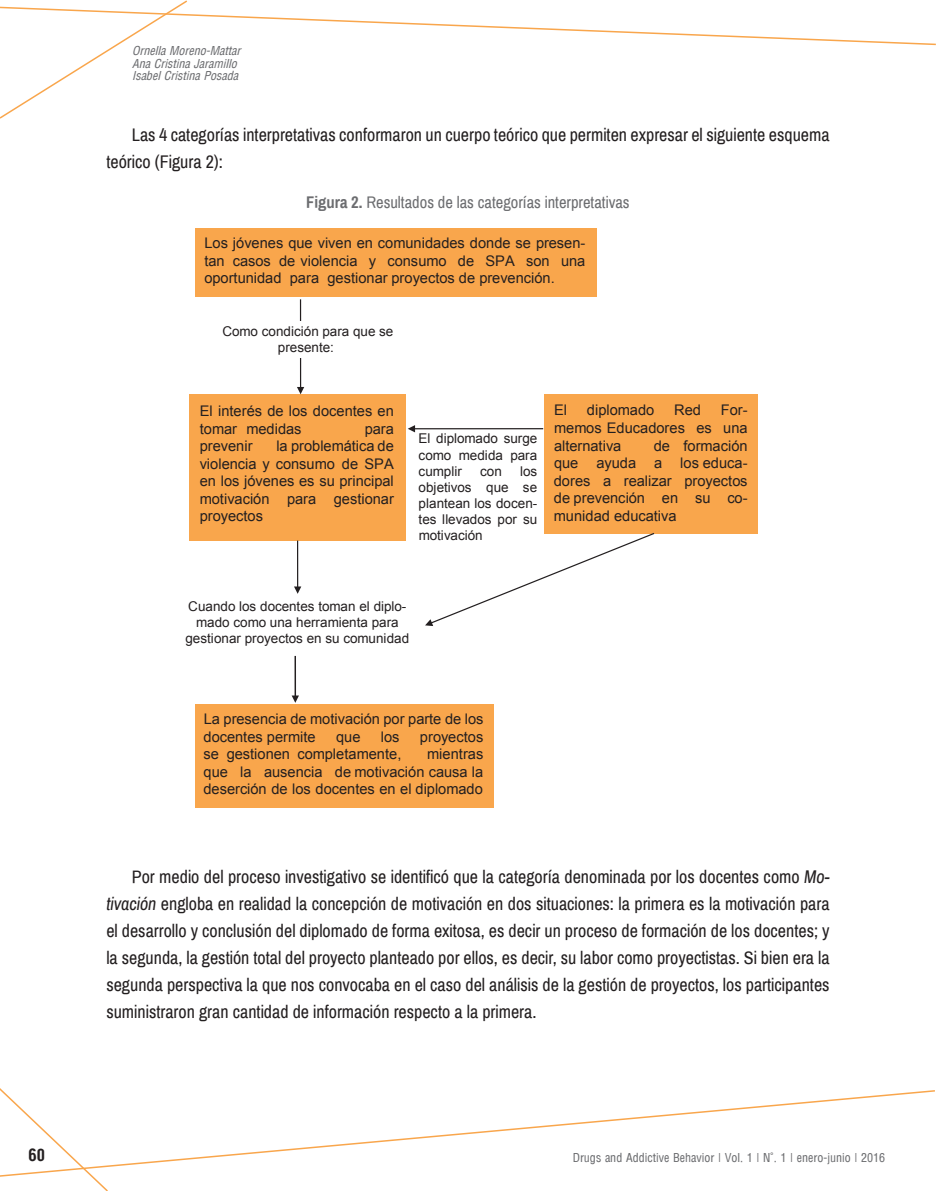
<style>
.page{position:relative;width:936px;height:1191px;background:#fff}
.page>*{position:absolute;margin:0;border:0;box-sizing:border-box;transform-origin:0 0}
.t1{font:18px/27px "Archivo Narrow";color:#231f20}
.t2{font:16.5px "Archivo Narrow";color:#6c6d70}
.t3{font:700 condensed 16.5px "Arena";color:#231f20}
.t4{font:14.7px/17.5px "Arial";color:#231f20;text-align:justify}
.t5{font:13.5px/16.2px "Arial";color:#231f20;text-align:center}
.t6{font:italic condensed 12px/12.8px "Arena";color:#6c6d70}
.t7{font:12px "Arena Condensed";color:#6c6d70}
.s1{font-weight:700}
.s2{font-style:italic}
</style>
<div class="page">
<svg style="left:109px;top:1090px;width:826px;height:77px"></svg>
<svg style="left:0;top:1088px;width:109px;height:103px"></svg>
<svg style="left:0;top:0;width:935px;height:119px"></svg>
<div style="left:195px;top:228px;width:401px;height:68px;background:#f9a64c"></div>
<div style="left:195px;top:704px;width:298px;height:103px;background:#f9a64c"></div>
<div style="left:544px;top:394px;width:214px;height:139px;background:#f9a64c"></div>
<div style="left:189px;top:394px;width:217px;height:146px;background:#f9a64c"></div>
<hr style="left:300px;top:299px;width:1px;height:91px;background:#231f20">
<svg style="left:297px;top:387px;width:7px;height:7px"></svg>
<hr style="left:297px;top:540px;width:1px;height:48px;background:#231f20">
<svg style="left:294px;top:586px;width:7px;height:8px"></svg>
<svg style="left:425px;top:533px;width:230px;height:93px"></svg>
<div style="left:210px;top:321px;width:197px;height:37px;background:#fff"></div>
<hr style="left:414px;top:428px;width:129px;height:1px;background:#231f20">
<svg style="left:408px;top:425px;width:7px;height:7px"></svg>
<hr style="left:294px;top:656px;width:2px;height:40px;background:#231f20">
<svg style="left:291px;top:695px;width:8px;height:8px"></svg>
<p class="t3" style="left:28px;top:1145px;width:18px">60</p>
<p class="t6" style="left:132px;top:44px;width:110px">Ornella Moreno-Mattar<br>Ana Cristina Jaramillo<br>Isabel Cristina Posada</p>
<p class="t1" style="left:106px;top:121px;width:724px;text-indent:26px">Las 4 categorías interpretativas conformaron un cuerpo teórico que permiten expresar el siguiente esquema teórico (Figura 2):</p>
<p class="t2" style="left:306px;top:192px;width:325px"><span class="s1">Figura 2.</span> Resultados de las categorías interpretativas</p>
<p class="t4" style="left:204px;top:234px;width:382px">Los jóvenes que viven en comunidades donde se presen&shy;tan casos de violencia y consumo de SPA son una oportunidad para gestionar proyectos de prevención.</p>
<p class="t5" style="left:222px;top:323px;width:172px">Como condición para que se presente:</p>
<p class="t4" style="left:200px;top:402px;width:195px">El interés de los docentes en tomar medidas</p>
<p class="t4" style="left:364px;top:419px;width:31px">para</p>
<p class="t4" style="left:200px;top:437px;width:196px;text-indent:77px">la problemática de violencia y consumo de SPA en los jóvenes es su principal motivación para gestionar proyectos</p>
<p class="t4" style="left:200px;top:437px;width:54px">prevenir</p>
<p class="t5" style="left:418px;top:430px;width:120px;text-align:justify">El diplomado surge como medida para cumplir</p>
<p class="t5" style="left:418px;top:463px;width:120px;text-align:justify;text-indent:101px">los objetivos que se plantean los docen&shy;tes llevados por su motivación</p>
<p class="t5" style="left:480px;top:463px;width:23px">con</p>
<p class="t4" style="left:554px;top:401px;width:195px;text-indent:167px">For&shy;memos Educadores es una alternativa</p>
<p class="t4" style="left:554px;top:401px;width:14px">El</p>
<p class="t4" style="left:587px;top:401px;width:69px">diplomado</p>
<p class="t4" style="left:674px;top:401px;width:28px">Red</p>
<p class="t4" style="left:554px;top:436px;width:195px;text-indent:100px">de formación que ayuda a los educa&shy;dores a realizar proyectos de prevención en su co&shy;munidad educativa</p>
<p class="t5" style="left:185px;top:597px;width:225px">Cuando los docentes toman el diplo&shy;mado como una herramienta para gestionar proyectos en su comunidad</p>
<p class="t4" style="left:203px;top:710px;width:281px">La presencia de motivación por parte de los docentes permite</p>
<p class="t4" style="left:336px;top:727px;width:26px">que</p>
<p class="t4" style="left:381px;top:727px;width:20px">los</p>
<p class="t4" style="left:420px;top:727px;width:65px">proyectos</p>
<p class="t4" style="left:203px;top:745px;width:199px">se gestionen completamente,</p>
<p class="t4" style="left:203px;top:745px;width:281px;text-indent:224px">mientras que la ausencia de motivación causa la deserción de los docentes en el diplomado</p>
<p class="t1" style="left:106px;top:863px;width:724px;text-align:justify;text-indent:26px">Por medio del proceso investigativo se identificó que la categoría denominada por los docentes como <span class="s2">Mo&shy;tivación</span> engloba en realidad la concepción de motivación en dos situaciones: la primera es la motivación para el desarrollo y conclusión del diplomado de forma exitosa, es decir un proceso de formación de los docentes; y la segunda, la gestión total del proyecto planteado por ellos, es decir, su labor como proyectistas. Si bien era la segunda perspectiva la que nos convocaba en el caso del análisis de la gestión de proyectos, los participantes suministraron gran cantidad de información respecto a la primera.</p>
<p class="t7" style="left:572px;top:1150px;width:314px">Drugs and Addictive Behavior | Vol. 1 | N°. 1 | enero-junio | 2016</p>
</div>
